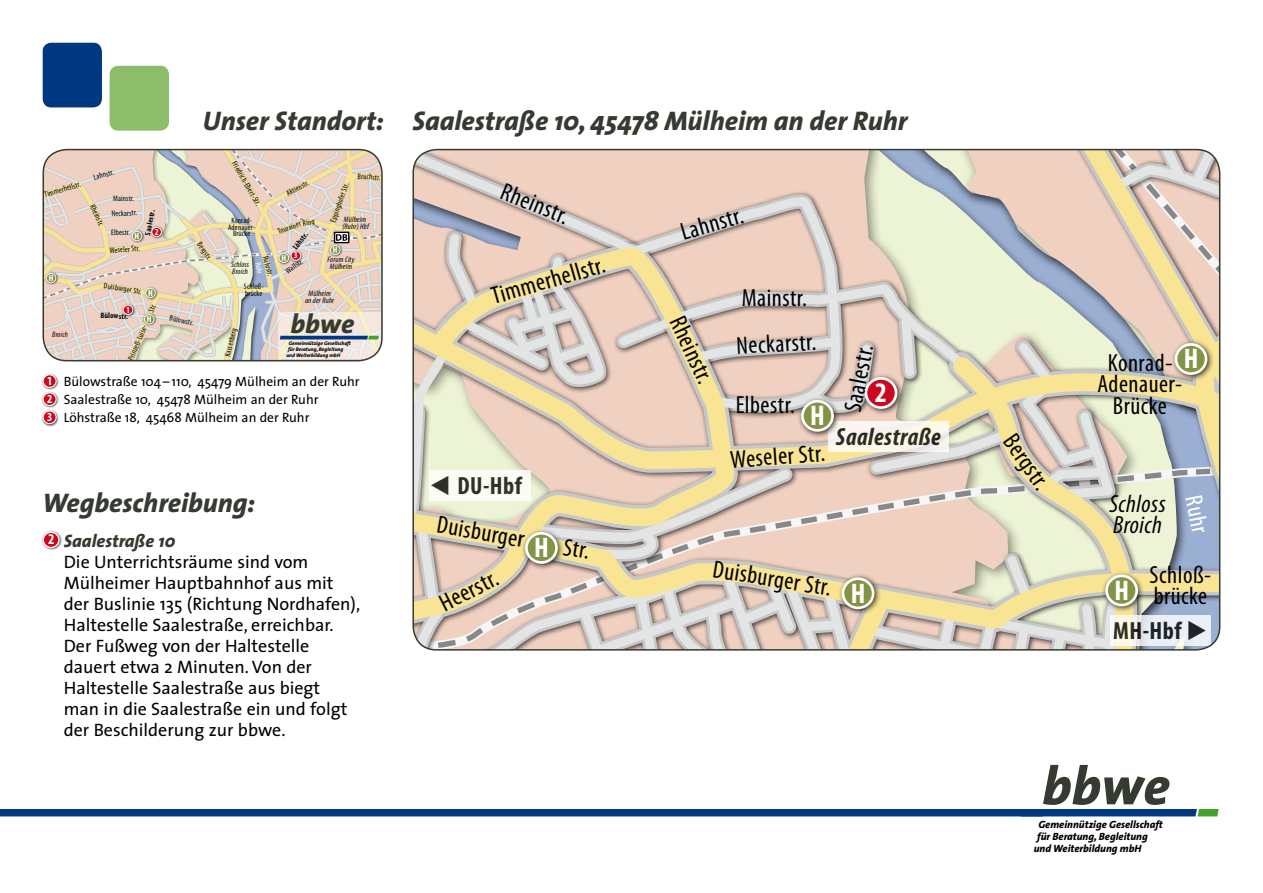
<style>
.page{position:relative;width:1263px;height:893px;background:#fff}
.page>*{position:absolute;margin:0;border:0;box-sizing:border-box;transform-origin:0 0}
.t1{font:italic 800 54px "The Sans";color:#363b31}
.t2{font:700 condensed 28.5px "Myriad Pro";color:#fff}
.t3{font:italic 800 27px "The Sans";color:#363b31}
.t4{font:condensed 24.9px/21.3px "Myriad Pro";letter-spacing:.02em;color:#000}
.t5{font:italic condensed 24.9px/21.3px "Myriad Pro";letter-spacing:.02em;color:#000}
.t6{font:700 condensed 24.9px "Myriad Pro";letter-spacing:.02em;color:#000}
.t7{font:italic 700 condensed 24.9px "Myriad Pro";letter-spacing:.02em;color:#000}
.t8{font:condensed 24.9px "Myriad Pro";color:#fff}
.t9{font:18px/21px "The Sans";color:#000}
.t10{font:italic 800 18px "The Sans";color:#363b31}
.t11{font:700 condensed 15px "Myriad Pro";color:#fff}
.t12{font:13.5px/18px "The Sans";color:#000}
.t13{font:700 condensed 12.3px/18.1px "Myriad Pro";color:#fff;text-align:justify}
.t14{font:italic 800 10.5px "The Sans";color:#000}
.t15{font:700 condensed 9.15px "Myriad Pro";color:#fff}
.t16{font:condensed 7.95px/6.9px "Myriad Pro";letter-spacing:.02em;color:#000}
.t17{font:italic condensed 7.95px/6.9px "Myriad Pro";letter-spacing:.02em;color:#000}
.t18{font:700 condensed 7.95px "Myriad Pro";color:#000}
.t19{font:condensed 7.95px "Myriad Pro";color:#fff}
.t20{font:italic 800 5.25px "The Sans";color:#000}
</style>
<div class="page">
<div style="left:0;top:809px;width:1219px;height:7px;background:#003882"></div>
<div style="left:108px;top:64px;width:63px;height:67px;background:#000;opacity:.5"></div>
<div style="left:42px;top:41px;width:62px;height:67px;background:#003882"></div>
<svg style="left:43px;top:150px;width:339px;height:211px;background:#e2d3c1"></svg>
<div style="left:43px;top:149px;width:340px;height:212px;border:2px solid #363b31;border-radius:23px"></div>
<div style="left:41px;top:373px;width:18px;height:18px;background:#000;opacity:.75"></div>
<div style="left:43px;top:375px;width:13px;height:12px;background:#cd071e;border-radius:50%"></div>
<div style="left:43px;top:374px;width:14px;height:14px;border:1px solid #fff;border-radius:50%"></div>
<div style="left:41px;top:391px;width:18px;height:18px;background:#000;opacity:.75"></div>
<div style="left:43px;top:393px;width:13px;height:12px;background:#cd071e;border-radius:50%"></div>
<div style="left:43px;top:392px;width:14px;height:14px;border:1px solid #fff;border-radius:50%"></div>
<div style="left:41px;top:409px;width:18px;height:18px;background:#000;opacity:.75"></div>
<div style="left:43px;top:411px;width:13px;height:13px;background:#cd071e;border-radius:50%"></div>
<div style="left:43px;top:410px;width:14px;height:14px;border:1px solid #fff;border-radius:50%"></div>
<div style="left:41px;top:530px;width:21px;height:21px;background:#000;opacity:.75"></div>
<svg style="left:43px;top:532px;width:16px;height:15px"></svg>
<div style="left:43px;top:531px;width:17px;height:17px;border:1px solid #fff;border-radius:50%"></div>
<svg style="left:413px;top:150px;width:807px;height:500px;background:#ddcfbc"></svg>
<h3 class="t3" style="left:203px;top:98px;width:182px">Unser Standort:</h3>
<p class="t16" style="left:44px;top:191px;width:39px;rotate:-16deg">Timmerhellstr.</p>
<p class="t15" style="left:49px;top:272px;width:6px">H</p>
<p class="t17" style="left:52px;top:331px;width:17px">Broich</p>
<p class="t16" style="left:93px;top:174px;width:22px;rotate:-16deg">Lahnstr.</p>
<p class="t16" style="left:96px;top:203px;width:24px;rotate:65deg">Rheinstr.</p>
<p class="t16" style="left:113px;top:195px;width:22px">Mainstr.</p>
<p class="t16" style="left:111px;top:210px;width:27px;rotate:-3deg">Neckarstr.</p>
<p class="t18" style="left:143px;top:234px;width:27px;rotate:-79deg">Saalestr.</p>
<p class="t15" style="left:155px;top:226px;width:5px">2</p>
<p class="t16" style="left:111px;top:229px;width:20px">Elbestr.</p>
<p class="t15" style="left:135px;top:230px;width:6px">H</p>
<p class="t16" style="left:109px;top:247px;width:32px;rotate:-4deg">Weseler Str.</p>
<p class="t16" style="left:202px;top:241px;width:21px;rotate:55deg">Bergstr.</p>
<p class="t16" style="left:105px;top:282px;width:40px;rotate:9deg">Duisburger Str.</p>
<p class="t15" style="left:148px;top:287px;width:6px">H</p>
<p class="t15" style="left:126px;top:304px;width:5px">1</p>
<p class="t18" style="left:101px;top:310px;width:29px;rotate:2deg">Bülowstr.</p>
<p class="t16" style="left:147px;top:310px;width:10px;rotate:-67deg">Str.</p>
<p class="t15" style="left:147px;top:313px;width:6px">H</p>
<p class="t16" style="left:127px;top:358px;width:39px;rotate:-67deg">Prinzeß-Luise-</p>
<p class="t16" style="left:171px;top:314px;width:26px;rotate:13deg">Bülowstr.</p>
<p class="t16" style="left:237px;top:160px;width:51px;rotate:60deg">Friedrich-Ebert-Str.</p>
<p class="t16" style="left:358px;top:172px;width:24px;rotate:4deg">Bruchstr.</p>
<p class="t16" style="left:285px;top:191px;width:26px;rotate:-29deg">Aktienstr.</p>
<p class="t16" style="left:329px;top:221px;width:43px;rotate:-71deg">Eppinghofer Str.</p>
<p class="t17" style="left:342px;top:216px;width:28px">Mülheim (Ruhr) Hbf</p>
<p class="t16" style="left:228px;top:217px;width:29px;text-align:center">Konrad-<br>Adenauer-<br>Brücke</p>
<p class="t17" style="left:231px;top:261px;width:20px">Schloss<br>Broich</p>
<p class="t17" style="left:328px;top:256px;width:28px">Forum City<br>Mülheim</p>
<p class="t16" style="left:302px;top:220px;width:13px;rotate:-9deg">Ring</p>
<p class="t16" style="left:277px;top:229px;width:26px;rotate:-21deg">Tourainer</p>
<p class="t16" style="left:284px;top:269px;width:21px;rotate:-34deg">Wallstr.</p>
<p class="t18" style="left:290px;top:246px;width:21px;rotate:-53deg">Löhstr.</p>
<p class="t15" style="left:333px;top:244px;width:6px">H</p>
<p class="t15" style="left:294px;top:250px;width:5px">3</p>
<p class="t15" style="left:281px;top:252px;width:6px">H</p>
<p class="t16" style="left:269px;top:255px;width:22px;rotate:74deg">Ruhrstr.</p>
<p class="t19" style="left:263px;top:261px;width:14px;rotate:79deg">Ruhr</p>
<p class="t16" style="left:244px;top:283px;width:21px">Schloß&shy;brücke</p>
<p class="t16" style="left:224px;top:356px;width:31px;rotate:-76deg">Kassenberg</p>
<p class="t17" style="left:305px;top:290px;width:31px;text-align:center">Mülheim an der Ruhr</p>
<h3 class="t3" style="left:290px;top:302px;width:65px">bbwe</h3>
<p class="t20" style="left:289px;top:339px;width:64px">Gemeinnützige Gesellschaft</p>
<p class="t20" style="left:288px;top:345px;width:57px">für Beratung, Begleitung</p>
<p class="t20" style="left:286px;top:351px;width:55px">und Weiterbildung mbH</p>
<p class="t13" style="left:47px;top:371px;width:7px">1<br>2<br>3</p>
<p class="t12" style="left:64px;top:372px;width:297px">Bülowstraße 104 – 110, 45479 Mülheim an der Ruhr<br>Saalestraße 10, 45478 Mülheim an der Ruhr<br>Löhstraße 18, 45468 Mülheim an der Ruhr</p>
<h3 class="t3" style="left:43px;top:480px;width:214px">Wegbeschreibung:</h3>
<p class="t11" style="left:48px;top:530px;width:8px">2</p>
<p class="t10" style="left:64px;top:525px;width:113px">Saalestraße 10</p>
<p class="t9" style="left:64px;top:550px;width:298px">Die Unterrichtsräume sind vom Mülheimer Hauptbahnhof aus mit der Buslinie 135 (Richtung Nordhafen), Haltestelle Saalestraße, erreichbar.<br>Der Fußweg von der Haltestelle dauert etwa 2 Minuten. Von der Haltestelle Saalestraße aus biegt man in die Saalestraße ein und folgt der Beschilderung zur bbwe.</p>
<h3 class="t3" style="left:412px;top:98px;width:496px">Saalestraße 10, 45478 Mülheim an der Ruhr</h3>
<h3 class="t4" style="left:506px;top:180px;width:73px;rotate:22deg">Rheinstr.</h3>
<h3 class="t4" style="left:489px;top:286px;width:119px;rotate:-16deg">Timmerhellstr.</h3>
<h3 class="t6" style="left:457px;top:470px;width:66px">DU-Hbf</h3>
<h3 class="t4" style="left:439px;top:513px;width:90px;rotate:10deg">Duisburger</h3>
<h3 class="t4" style="left:436px;top:595px;width:64px;rotate:-27deg">Heerstr.</h3>
<h2 class="t2" style="left:534px;top:530px;width:16px">H</h2>
<h3 class="t4" style="left:565px;top:536px;width:28px;rotate:10deg">Str.</h3>
<h3 class="t4" style="left:678px;top:222px;width:66px;rotate:-16deg">Lahnstr.</h3>
<h3 class="t4" style="left:687px;top:313px;width:73px;rotate:65deg">Rheinstr.</h3>
<h3 class="t4" style="left:742px;top:287px;width:67px">Mainstr.</h3>
<h3 class="t4" style="left:736px;top:335px;width:81px;rotate:-3deg">Neckarstr.</h3>
<h3 class="t4" style="left:736px;top:393px;width:61px">Elbestr.</h3>
<h2 class="t2" style="left:810px;top:398px;width:16px">H</h2>
<h3 class="t4" style="left:729px;top:449px;width:96px;rotate:-4deg">Weseler Str.</h3>
<h3 class="t4" style="left:842px;top:410px;width:70px;rotate:-79deg">Saalestr.</h3>
<h2 class="t2" style="left:875px;top:375px;width:14px">2</h2>
<h3 class="t7" style="left:836px;top:421px;width:106px">Saalestraße</h3>
<h3 class="t4" style="left:1018px;top:430px;width:64px;rotate:55deg">Bergstr.</h3>
<h2 class="t2" style="left:1184px;top:341px;width:16px">H</h2>
<h3 class="t4" style="left:1097px;top:352px;width:86px;text-align:center">Konrad-<br>Adenauer-<br>Brücke</h3>
<h3 class="t5" style="left:1109px;top:492px;width:58px">Schloss<br>Broich</h3>
<h3 class="t8" style="left:1208px;top:493px;width:39px;rotate:79deg">Ruhr</h3>
<h3 class="t4" style="left:715px;top:558px;width:121px;rotate:9deg">Duisburger Str.</h3>
<h2 class="t2" style="left:851px;top:575px;width:16px">H</h2>
<h2 class="t2" style="left:1114px;top:572px;width:16px">H</h2>
<h3 class="t4" style="left:1149px;top:563px;width:63px">Schloß&shy;brücke</h3>
<h3 class="t6" style="left:1113px;top:615px;width:70px">MH-Hbf</h3>
<h1 class="t1" style="left:1042px;top:741px;width:129px">bbwe</h1>
<p class="t14" style="left:1038px;top:816px;width:126px">Gemeinnützige Gesellschaft</p>
<p class="t14" style="left:1037px;top:827px;width:112px">für Beratung, Begleitung</p>
<p class="t14" style="left:1034px;top:839px;width:109px">und Weiterbildung mbH</p>
</div>
